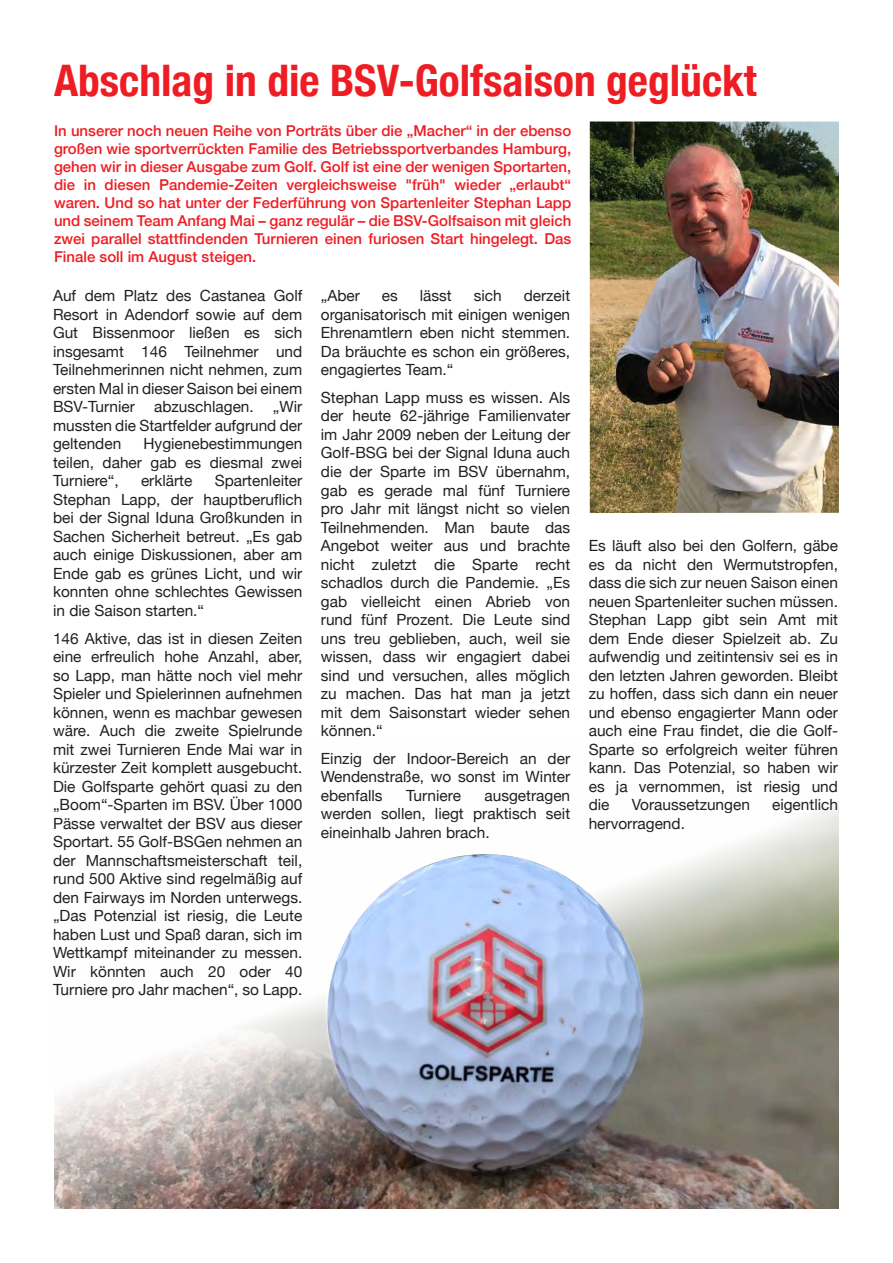
<style>
.page{position:relative;width:893px;height:1263px;background:#fff}
.page>*{position:absolute;margin:0;border:0;box-sizing:border-box;transform-origin:0 0}
.t1{font:700 condensed 43.5px "Helvetica Neue";color:#ee1d23}
.t2{font:15.45px/18.5px "Helvetica Neue";color:#231f20;text-align:justify}
.t3{font:500 15px/18px "Helvetica Neue";color:#ee1d23;text-align:justify}
</style>
<div class="page">
<img style="left:54px;top:807px;width:785px;height:402px">
<img style="left:590px;top:122px;width:249px;height:391px">
<img style="left:327px;top:854px;width:316px;height:321px">
<h1 class="t1" style="left:54px;top:44px;width:704px">Abschlag in die BSV-Golfsaison geglückt</h1>
<p class="t3" style="left:54px;top:121px;width:519px">In unserer noch neuen Reihe von Porträts über die „Macher“ in der ebenso großen wie sportverrückten Familie des Betriebssportverbandes Hamburg, gehen wir in dieser Ausgabe zum Golf. Golf ist eine der wenigen Sportarten, die in diesen Pandemie-Zeiten vergleichsweise "früh" wieder „erlaubt“ waren. Und so hat unter der Federführung von Spartenleiter Stephan Lapp und seinem Team Anfang Mai – ganz regulär – die BSV-Golfsaison mit gleich zwei parallel stattfindenden Turnieren einen furiosen Start hingelegt. Das Finale soll im August steigen.</p>
<p class="t2" style="left:53px;top:287px;width:251px">Auf dem Platz des Castanea Golf Resort in Adendorf sowie auf dem Gut Bissenmoor ließen es sich insgesamt 146 Teilnehmer und Teilnehmerinnen nicht nehmen, zum ersten Mal in dieser Saison bei einem BSV-Turnier abzuschlagen. „Wir mussten die Startfelder aufgrund der geltenden</p>
<p class="t2" style="left:53px;top:435px;width:251px;text-indent:90px">Hygienebestimmungen teilen, daher gab es diesmal zwei Turniere“,</p>
<p class="t2" style="left:53px;top:472px;width:251px;text-indent:162px">Spartenleiter Stephan Lapp, der hauptberuflich bei der Signal Iduna Großkunden in Sachen Sicherheit betreut. „Es gab auch einige Diskussionen, aber am Ende gab es grünes Licht, und wir konnten ohne schlechtes Gewissen in die Saison starten.“</p>
<p class="t2" style="left:53px;top:630px;width:251px">146 Aktive, das ist in diesen Zeiten eine erfreulich hohe Anzahl, aber, so Lapp, man hätte noch viel mehr Spieler und Spielerinnen aufnehmen können, wenn es machbar gewesen wäre. Auch die zweite Spielrunde mit zwei Turnieren Ende Mai war in kürzester Zeit komplett ausgebucht.<br>Die Golfsparte gehört quasi zu den „Boom“-Sparten im BSV. Über 1000<br>Pässe verwaltet der BSV aus dieser Sportart. 55 Golf-BSGen nehmen an der Mannschaftsmeisterschaft teil, rund 500 Aktive sind regelmäßig auf den Fairways im Norden unterwegs. „Das Potenzial ist riesig, die Leute haben Lust und Spaß daran, sich im Wettkampf miteinander zu messen.<br>Wir könnten auch 20 oder 40<br>Turniere pro Jahr machen“, so Lapp.</p>
<p class="t2" style="left:141px;top:472px;width:53px">erklärte</p>
<p class="t2" style="left:321px;top:287px;width:251px;text-indent:203px">derzeit organisatorisch mit einigen wenigen Ehrenamtlern eben nicht stemmen.<br>Da bräuchte es schon ein größeres, engagiertes Team.“</p>
<p class="t2" style="left:321px;top:389px;width:251px">Stephan Lapp muss es wissen. Als der heute 62-jährige Familienvater im Jahr 2009 neben der Leitung der Golf-BSG bei der Signal Iduna auch die der Sparte im BSV übernahm, gab es gerade mal fünf Turniere pro Jahr mit längst nicht so vielen Teilnehmenden. Man baute das Angebot weiter aus und brachte nicht zuletzt die Sparte recht schadlos durch die Pandemie. „Es gab vielleicht einen Abrieb von rund fünf Prozent. Die Leute sind uns treu geblieben, auch, weil sie wissen, dass wir engagiert dabei sind und versuchen, alles möglich zu machen. Das hat man ja jetzt mit dem Saisonstart wieder sehen können.“</p>
<p class="t2" style="left:321px;top:750px;width:251px">Einzig der Indoor-Bereich an der Wendenstraße, wo sonst im Winter ebenfalls</p>
<p class="t2" style="left:321px;top:287px;width:41px">„Aber</p>
<p class="t2" style="left:382px;top:287px;width:17px">es</p>
<p class="t2" style="left:420px;top:287px;width:33px">lässt</p>
<p class="t2" style="left:474px;top:287px;width:29px">sich</p>
<p class="t2" style="left:406px;top:787px;width:56px">Turniere</p>
<p class="t2" style="left:321px;top:787px;width:251px;text-indent:164px">ausgetragen werden sollen, liegt praktisch seit eineinhalb Jahren brach.</p>
<p class="t2" style="left:589px;top:537px;width:251px">Es läuft also bei den Golfern, gäbe es da nicht den Wermutstropfen, dass die sich zur neuen Saison einen neuen Spartenleiter suchen müssen.<br>Stephan Lapp gibt sein Amt mit dem Ende dieser Spielzeit ab. Zu aufwendig und zeitintensiv sei es in den letzten Jahren geworden. Bleibt zu hoffen, dass sich dann ein neuer und ebenso engagierter Mann oder auch eine Frau findet, die die Golf-Sparte so erfolgreich weiter führen kann. Das Potenzial, so haben wir es ja vernommen, ist riesig und die</p>
<p class="t2" style="left:632px;top:796px;width:120px">Voraussetzungen</p>
<p class="t2" style="left:772px;top:796px;width:67px">eigentlich</p>
<p class="t2" style="left:589px;top:815px;width:98px">hervorragend.</p>
</div>
